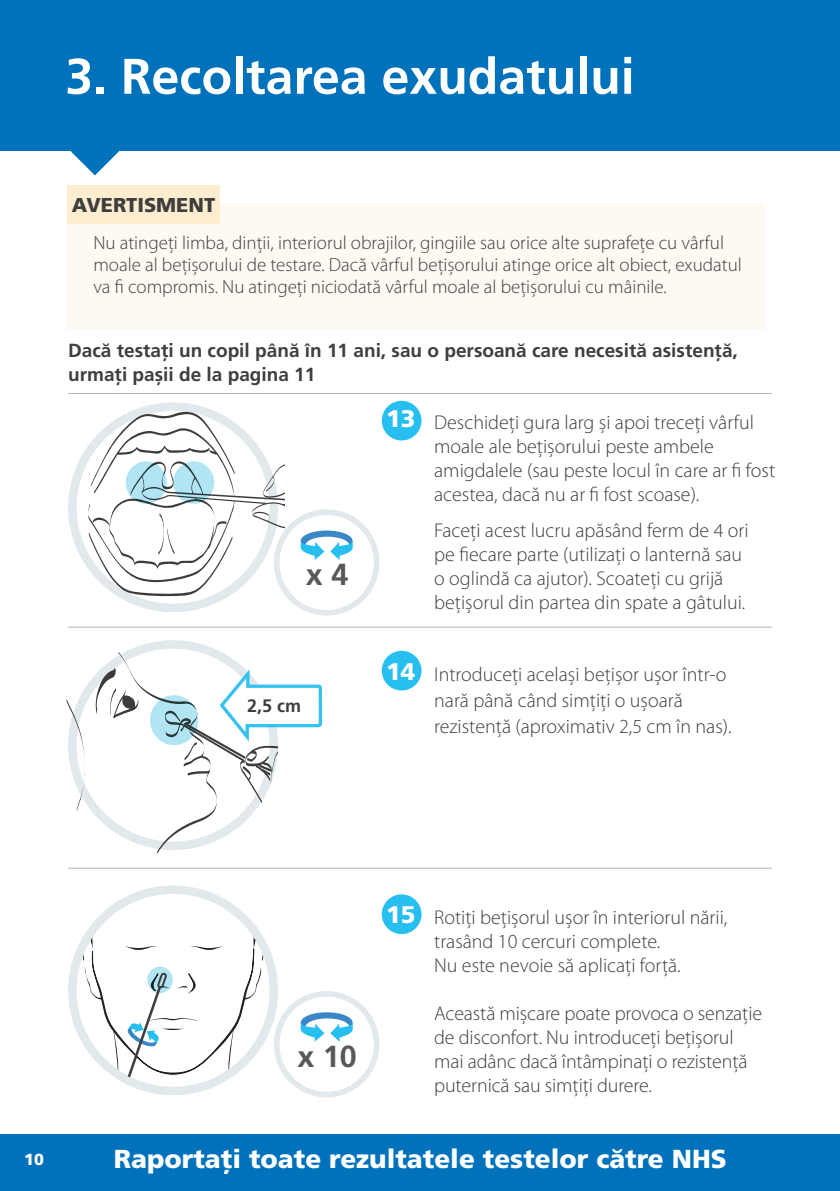
<style>
.page{position:relative;width:840px;height:1191px;background:#fff}
.page>*{position:absolute;margin:0;border:0;box-sizing:border-box;transform-origin:0 0}
.H2_Stages_WOB_bar{font:700 50px "Frutiger LT Pro";color:#fff}
._04_Body_Copy_Bold_1{font:700 30.4px "Frutiger LT Pro";color:#57585a}
.t1{font:900 26px "Frutiger LT Pro";color:#fff}
._04_Circle_Stage_Blu{font:900 24px "Frutiger LT Pro";color:#fff}
._04_Steps_Text_10_5{font:300 20px/24px "Myriad Pro";color:#3e3e3f}
._06_Warning_Box_Head{font:900 20px "Frutiger LT Pro";color:#3e3e3f}
._06_Mini_warning_box{font:300 19px/22px "Myriad Pro";color:#3e3e3f}
._06_Mini_warning_box-2{font:700 19px/24px "Frutiger LT Pro";color:#3e3e3f}
._04_Body_Copy_Bold_1-2{font:700 18px "Frutiger LT Pro";color:#3e3e3f}
.t2{font:900 16px "Frutiger LT Pro";color:#fff}
</style>
<div class="page">
<div style="left:0;top:1134px;width:839px;height:57px;background:#0072bc"></div>
<div style="left:0;top:0;width:839px;height:150px;background:#0072bc"></div>
<svg style="left:69px;top:150px;width:51px;height:25px"></svg>
<div style="left:67px;top:204px;width:698px;height:125px;background:#fefaf3"></div>
<div style="left:67px;top:186px;width:152px;height:38px;background:#feeecf"></div>
<hr style="left:68px;top:867px;width:703px;height:1px;background:#b2b3b7">
<hr style="left:68px;top:626px;width:703px;height:1px;background:#b2b3b7">
<hr style="left:68px;top:393px;width:703px;height:1px;background:#b2b3b7">
<div style="left:68px;top:402px;width:210px;height:210px;border:9px solid #e2e9ec;border-radius:50%"></div>
<svg style="left:87px;top:411px;width:197px;height:185px"></svg>
<svg style="left:126px;top:461px;width:41px;height:43px"></svg>
<svg style="left:173px;top:461px;width:41px;height:43px"></svg>
<div style="left:276px;top:512px;width:100px;height:101px;background:#fff;border-radius:50%"></div>
<div style="left:274px;top:509px;width:105px;height:106px;border:6px solid #e2e9ec;border-radius:50%"></div>
<svg style="left:300px;top:530px;width:52px;height:30px"></svg>
<div style="left:382px;top:402px;width:38px;height:37px;background:#26bff0;border-radius:50%"></div>
<div style="left:381px;top:401px;width:40px;height:39px;border:2px solid #26bff0;border-radius:50%"></div>
<svg style="left:66px;top:642px;width:257px;height:211px"></svg>
<svg style="left:150px;top:695px;width:48px;height:50px;background:#9cc8d4"></svg>
<div style="left:382px;top:652px;width:38px;height:37px;background:#26bff0;border-radius:50%"></div>
<div style="left:381px;top:651px;width:40px;height:39px;border:2px solid #26bff0;border-radius:50%"></div>
<div style="left:68px;top:885px;width:210px;height:210px;border:9px solid #e2e9ec;border-radius:50%"></div>
<div style="left:274px;top:991px;width:105px;height:106px;border:6px solid #e2e9ec;border-radius:50%"></div>
<svg style="left:300px;top:1012px;width:52px;height:29px"></svg>
<svg style="left:80px;top:889px;width:186px;height:202px"></svg>
<div style="left:382px;top:895px;width:38px;height:38px;background:#26bff0;border-radius:50%"></div>
<div style="left:381px;top:894px;width:40px;height:40px;border:2px solid #26bff0;border-radius:50%"></div>
<p class="H2_Stages_WOB_bar" style="left:65px;top:47px;width:570px">3. Recoltarea exudatului</p>
<p class="_06_Warning_Box_Head" style="left:72px;top:193px;width:145px">AVERTISMENT</p>
<p class="_06_Mini_warning_box" style="left:93px;top:232px;width:649px">Nu atingeți limba, dinții, interiorul obrajilor, gingiile sau orice alte suprafețe cu vârful moale al bețișorului de testare. Dacă vârful bețișorului atinge orice alt obiect, exudatul va fi compromis. Nu atingeți niciodată vârful moale al bețișorului cu mâinile.</p>
<p class="_06_Mini_warning_box-2" style="left:68px;top:338px;width:671px">Dacă testați un copil până în 11 ani, sau o persoană care necesită asistență, urmați pașii de la pagina 11</p>
<p class="_04_Body_Copy_Bold_1" style="left:306px;top:556px;width:44px">x 4</p>
<p class="_04_Body_Copy_Bold_1-2" style="left:247px;top:694px;width:56px">2,5 cm</p>
<p class="_04_Circle_Stage_Blu" style="left:386px;top:404px;width:31px">13</p>
<p class="_04_Steps_Text_10_5" style="left:434px;top:410px;width:342px">Deschideți gura larg și apoi treceți vârful moale ale bețișorului peste ambele amigdalele (sau peste locul în care ar fi fost acestea, dacă nu ar fi fost scoase).</p>
<p class="_04_Steps_Text_10_5" style="left:434px;top:518px;width:316px">Faceți acest lucru apăsând ferm de 4 ori pe fiecare parte (utilizați o lanternă sau o oglindă ca ajutor). Scoateți cu grijă bețișorul din partea din spate a gâtului.</p>
<p class="_04_Circle_Stage_Blu" style="left:386px;top:656px;width:31px">14</p>
<p class="_04_Steps_Text_10_5" style="left:434px;top:661px;width:299px;line-height:26px">Introduceți același bețișor ușor într-o nară până când simțiți o ușoară rezistență (aproximativ 2,5 cm în nas).</p>
<p class="_04_Body_Copy_Bold_1" style="left:297px;top:1038px;width:61px">x 10</p>
<p class="_04_Circle_Stage_Blu" style="left:386px;top:899px;width:31px">15</p>
<p class="_04_Steps_Text_10_5" style="left:434px;top:905px;width:294px">Rotiți bețișorul ușor în interiorul nării, trasând 10 cercuri complete.<br>Nu este nevoie să aplicați forță.</p>
<p class="_04_Steps_Text_10_5" style="left:434px;top:1001px;width:329px">Această mișcare poate provoca o senzație de disconfort. Nu introduceți bețișorul mai adânc dacă întâmpinați o rezistență puternică sau simțiți durere.</p>
<p class="t2" style="left:24px;top:1150px;width:21px">10</p>
<h3 class="t1" style="left:114px;top:1142px;width:614px">Raportați toate rezultatele testelor către NHS</h3>
</div>
